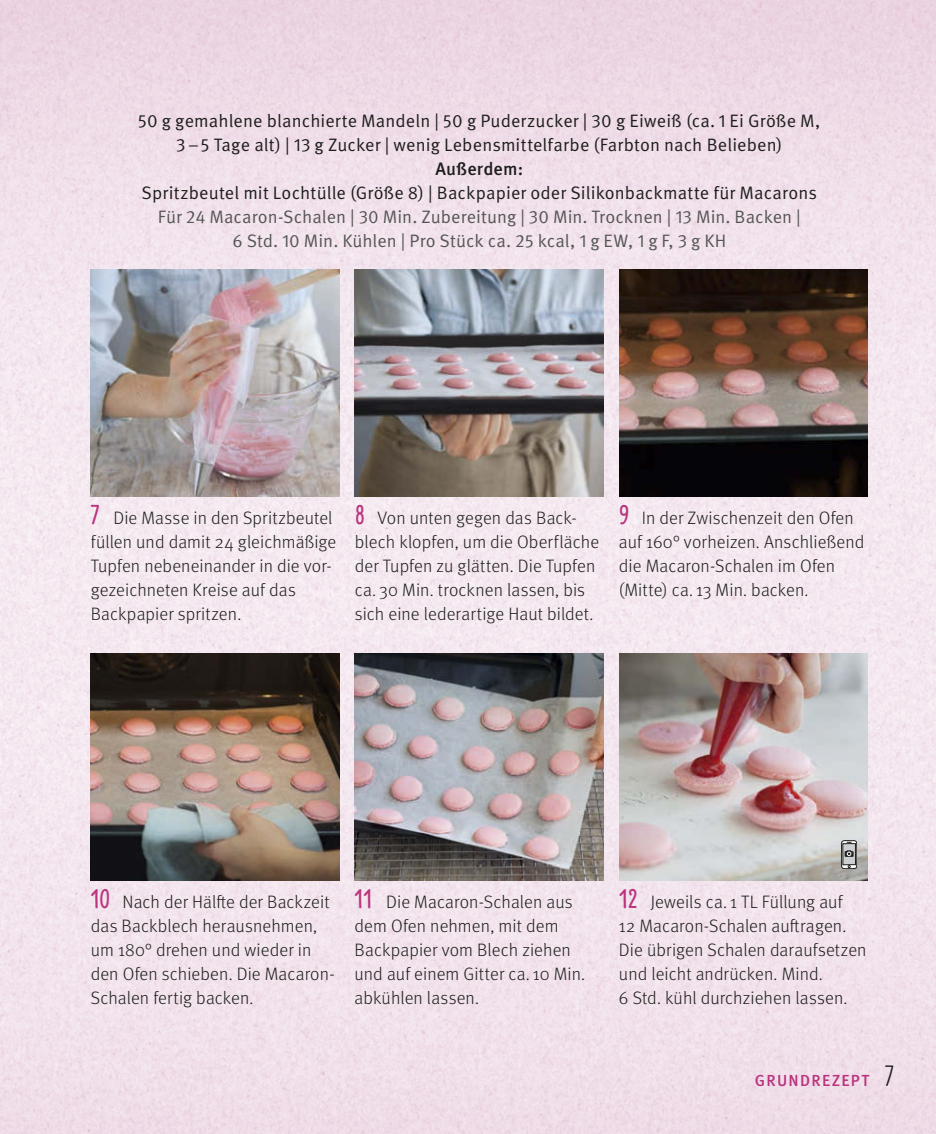
<style>
.page{position:relative;width:936px;height:1134px;background:#fff}
.page>*{position:absolute;margin:0;border:0;box-sizing:border-box;transform-origin:0 0}
.t1{font:300 18px/24px "Meta OT";letter-spacing:.005em;color:#1e1e1c}
.t2{font:18px/24px "Meta OT Norm";letter-spacing:.005em;color:#1e1e1c;text-align:center}
.t3{font:18px/24px "Meta OT Norm";letter-spacing:.005em;color:#565656;text-align:center}
.t4{font:500 18px "Meta OT";letter-spacing:.01em;color:#1e1e1c}
.t5{font:500 16px "Meta OT";letter-spacing:.08em;color:#ba347e}
.s1{font-family:"Frieda";font-weight:900;font-size:24px;color:#ba347e}
.s2{font-family:"Frieda";font-weight:700;font-size:26px;color:#1e1e1c}
</style>
<div class="page">
<img style="left:0;top:0;width:935px;height:1134px">
<img style="left:91px;top:269px;width:248px;height:227px">
<img style="left:354px;top:269px;width:249px;height:227px">
<img style="left:619px;top:269px;width:248px;height:227px">
<img style="left:91px;top:653px;width:248px;height:227px">
<img style="left:354px;top:653px;width:249px;height:227px">
<img style="left:619px;top:653px;width:248px;height:227px">
<svg style="left:841px;top:840px;width:15px;height:29px"></svg>
<p class="t2" style="left:138px;top:109px;width:684px">50 g gemahlene blanchierte Mandeln | 50 g Puderzucker | 30 g Eiweiß (ca. 1 Ei Größe M,<br>3 – 5 Tage alt) | 13 g Zucker | wenig Lebensmittelfarbe (Farbton nach Belieben)</p>
<p class="t4" style="left:435px;top:158px;width:89px">Außerdem:</p>
<p class="t2" style="left:142px;top:181px;width:677px">Spritzbeutel mit Lochtülle (Größe 8) | Backpapier oder Silikonbackmatte für Macarons</p>
<p class="t3" style="left:158px;top:205px;width:644px">Für 24 Macaron-Schalen | 30 Min. Zubereitung | 30 Min. Trocknen | 13 Min. Backen |<br>6 Std. 10 Min. Kühlen | Pro Stück ca. 25 kcal, 1 g EW, 1 g F, 3 g KH</p>
<p class="t1" style="left:91px;top:506px;width:247px"><span class="s1">7</span> Die Masse in den Spritzbeutel füllen und damit 24 gleichmäßige<br>Tupfen nebeneinander in die vor&shy;gezeichneten Kreise auf das<br>Backpapier spritzen.</p>
<p class="t1" style="left:355px;top:506px;width:246px"><span class="s1">8</span> Von unten gegen das Back&shy;blech klopfen, um die Oberfläche der Tupfen zu glätten. Die Tupfen ca. 30 Min. trocknen lassen, bis sich eine lederartige Haut bildet.</p>
<p class="t1" style="left:619px;top:506px;width:247px"><span class="s1">9</span> In der Zwischenzeit den Ofen auf 160° vorheizen. Anschließend die Macaron-Schalen im Ofen (Mitte) ca. 13 Min. backen.</p>
<p class="t1" style="left:91px;top:890px;width:245px"><span class="s1">10</span> Nach der Hälfte der Backzeit das Backblech herausnehmen, um 180° drehen und wieder in den Ofen schieben. Die Macaron-<br>Schalen fertig backen.</p>
<p class="t1" style="left:354px;top:890px;width:232px"><span class="s1">11</span> Die Macaron-Schalen aus dem Ofen nehmen, mit dem<br>Backpapier vom Blech ziehen und auf einem Gitter ca. 10 Min. abkühlen lassen.</p>
<p class="t1" style="left:619px;top:890px;width:249px"><span class="s1">12</span> Jeweils ca. 1 TL Füllung auf<br>12 Macaron-Schalen auftragen.<br>Die übrigen Schalen daraufsetzen und leicht andrücken. Mind.<br>6 Std. kühl durchziehen lassen.</p>
<p class="t5" style="left:754px;top:1070px;width:140px">GRUNDREZEPT <span class="s2">7</span></p>
</div>
